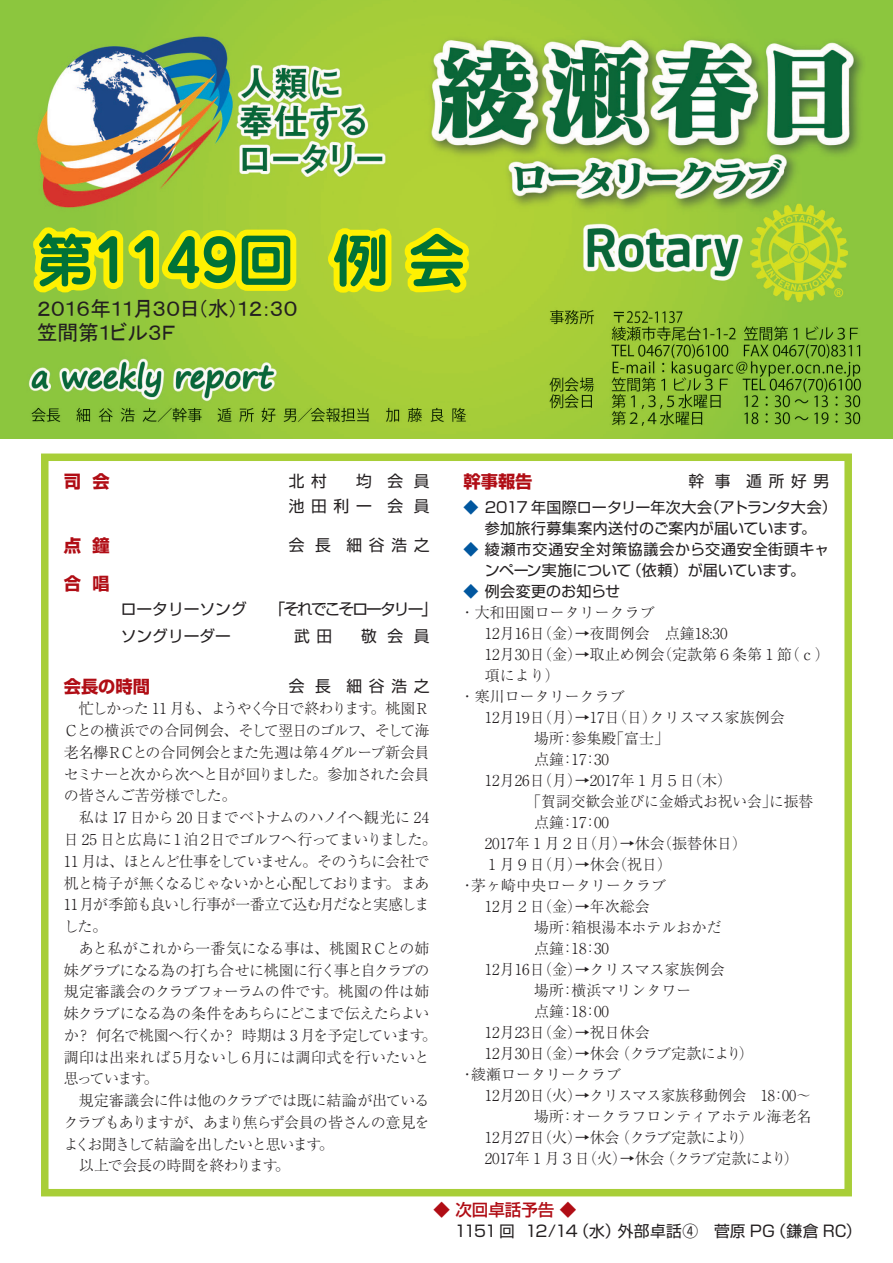
<style>
.page{position:relative;width:893px;height:1263px;background:#fff}
.page>*{position:absolute;margin:0;border:0;box-sizing:border-box;transform-origin:0 0}
.t1{font:700 57px "Jun 501 Pro";color:#007236}
.t2{font:21px "MS P Gothic";letter-spacing:-.055em;color:#231f20}
.t3{font:21px "MS P Gothic";letter-spacing:-.02em;color:#231f20}
.t4{font:700 17.25px "Shin Go Pro";color:#b00d15}
.t5{font:500 16.5px "Shin Go Pro";color:#b00d15}
.t6{font:15.75px "Shin Go Pro";color:#231f20}
.t7{font:15.75px "Shin Go Pro";letter-spacing:-.125em;color:#231f20}
.t8{font:15.75px "Shin Go Pro";letter-spacing:.02em;color:#231f20}
.t9{font:300 15px/21px "Ryumin Pro";letter-spacing:-.01em;color:#231f20}
.t10{font:300 15px/21.8px "Ryumin Pro";letter-spacing:-.04em;color:#231f20}
.t11{font:300 15px/21.8px "Ryumin Pro";letter-spacing:-.055em;color:#231f20}
.t12{font:300 15px "Ryumin Pro";letter-spacing:-.085em;color:#231f20}
.t13{font:300 15px/21.8px "Ryumin Pro";letter-spacing:-.06em;color:#231f20}
.t14{font:15px/21px "Shin Go Pro";letter-spacing:.01em;color:#231f20}
.t15{font:300 15px "Ryumin Pro";letter-spacing:-.035em;color:#231f20}
.t16{font:15px/21px "Shin Go Pro";letter-spacing:.05em;color:#231f20}
.t17{font:300 15px/21.8px "Ryumin Pro";letter-spacing:-.105em;color:#231f20}
.t18{font:300 15px "Ryumin Pro";letter-spacing:-.08em;color:#231f20}
.t19{font:300 15px "Ryumin Pro";letter-spacing:-.07em;color:#231f20}
.t20{font:300 15px "Ryumin Pro";letter-spacing:-.065em;color:#231f20}
.t21{font:15px "Shin Go Pro";letter-spacing:-.015em;color:#231f20}
.t22{font:300 15px "Ryumin Pro";letter-spacing:-.03em;color:#231f20}
.t23{font:15px "Shin Go Pro";letter-spacing:-.04em;color:#231f20}
.t24{font:300 15px "Ryumin Pro";letter-spacing:-.01em;color:#231f20;scale:.95 1}
.s1{color:#01579f}
</style>
<div class="page">
<img style="left:0;top:0;width:893px;height:438px">
<div style="left:41px;top:453px;width:811px;height:743px;border:8px solid #a8ce38"></div>
<svg style="left:25px;top:204px;width:277px;height:94px"></svg>
<svg style="left:318px;top:217px;width:172px;height:82px"></svg>
<p class="t1" style="left:37px;top:215px;width:259px">第1149回</p>
<p class="t2" style="left:37px;top:298px;width:262px">２０１６年１１月３０日水（ (１２：３０</p>
<p class="t3" style="left:37px;top:322px;width:140px">笠間第１ビル３Ｆ</p>
<p class="t1" style="left:332px;top:215px;width:134px">例会</p>
<p class="t4" style="left:64px;top:468px;width:19px">司</p>
<p class="t4" style="left:93px;top:468px;width:19px">会</p>
<p class="t6" style="left:289px;top:468px;width:84px">北村　均</p>
<p class="t6" style="left:387px;top:468px;width:17px">会</p>
<p class="t6" style="left:414px;top:468px;width:17px">員</p>
<p class="t4" style="left:463px;top:468px;width:70px">幹事報告</p>
<p class="t6" style="left:688px;top:468px;width:17px">幹</p>
<p class="t6" style="left:715px;top:468px;width:17px">事</p>
<p class="t6" style="left:746px;top:468px;width:84px">遁所好男</p>
<p class="t4" style="left:64px;top:532px;width:19px">点</p>
<p class="t4" style="left:93px;top:532px;width:19px">鐘</p>
<p class="t6" style="left:387px;top:493px;width:17px">会</p>
<p class="t6" style="left:289px;top:493px;width:84px">池田利一</p>
<p class="t6" style="left:347px;top:532px;width:84px">細谷浩之</p>
<p class="t6" style="left:414px;top:493px;width:17px">員</p>
<p class="t6" style="left:289px;top:532px;width:17px">会</p>
<p class="t6" style="left:315px;top:532px;width:17px">長</p>
<p class="t4" style="left:64px;top:570px;width:19px">合</p>
<p class="t4" style="left:93px;top:570px;width:19px">唱</p>
<p class="t6" style="left:121px;top:596px;width:127px">ロータリーソング</p>
<p class="t7" style="left:270px;top:596px;width:169px">「それでこそロータリー「</p>
<p class="t6" style="left:121px;top:623px;width:112px">ソングリーダー</p>
<p class="t6" style="left:294px;top:623px;width:84px">武田　敬</p>
<p class="t6" style="left:387px;top:623px;width:17px">会</p>
<p class="t6" style="left:414px;top:623px;width:17px">員</p>
<p class="t4" style="left:64px;top:673px;width:88px">会長の時間</p>
<p class="t6" style="left:289px;top:673px;width:17px">会</p>
<p class="t6" style="left:315px;top:673px;width:17px">長</p>
<p class="t6" style="left:347px;top:673px;width:84px">細谷浩之</p>
<p class="t17" style="left:360px;top:697px;width:71px;text-indent:-281px">忙しかった 11 月も、ようやく今日で終わります<br>、そして海</p>
<p class="t9" style="left:370px;top:697px;width:61px">。桃園Ｒ</p>
<p class="t10" style="left:329px;top:718px;width:102px;text-indent:-266px">Ｃとの横浜での合同例会、そして翌日のゴルフ<br>グループ新会員</p>
<p class="t11" style="left:64px;top:740px;width:367px">老名欅ＲＣとの合同例会とまた先週は第４<br>セミナーと次から次へと目が回りました。参加された会員の皆さんご苦労様でした。</p>
<p class="t15" style="left:79px;top:806px;width:352px">私は 17 日から 20 日までベトナムのハノイへ観光に 24</p>
<p class="t11" style="left:64px;top:827px;width:375px">日 25 日と広島に１泊２日でゴルフへ行ってまいりました。</p>
<p class="t12" style="left:64px;top:849px;width:367px">11 月は、ほとんど仕事をしていません。そのうちに会社で</p>
<p class="t9" style="left:385px;top:871px;width:46px">。まあ</p>
<p class="t13" style="left:64px;top:871px;width:367px">机と椅子が無くなるじゃないかと心配しております<br>11月が季節も良いし行事が一番立て込む月だなと実感しました。</p>
<p class="t10" style="left:64px;top:936px;width:367px;text-align:right">あと私がこれから一番気になる事は、桃園ＲＣとの姉妹グラブになる為の打ち合せに桃園に行く事と自クラブの。桃園の件は姉</p>
<p class="t9" style="left:64px;top:980px;width:263px">規定審議会のクラブフォーラムの件です</p>
<p class="t18" style="left:64px;top:1001px;width:367px">妹クラブになる為の条件をあちらにどこまで伝えたらよい</p>
<p class="t9" style="left:422px;top:1023px;width:16px">。</p>
<p class="t22" style="left:76px;top:1023px;width:150px">？何名で桃園へ行くか</p>
<p class="t20" style="left:222px;top:1023px;width:204px">？時期は 3 月を予定しています</p>
<p class="t9" style="left:64px;top:1023px;width:16px">か</p>
<p class="t9" style="left:64px;top:1045px;width:367px">調印は出来れば５月ないし６月には調印式を行いたいと</p>
<p class="t9" style="left:143px;top:1067px;width:16px">。</p>
<p class="t9" style="left:64px;top:1067px;width:84px">思っています</p>
<p class="t9" style="left:79px;top:1089px;width:352px">規定審議会に件は他のクラブでは既に結論が出ている</p>
<p class="t19" style="left:64px;top:1110px;width:367px">クラブもありますが、あまり焦らず会員の皆さんの意見を</p>
<p class="t9" style="left:319px;top:1132px;width:16px">。</p>
<p class="t12" style="left:64px;top:1132px;width:259px">よくお聞きして結論を出したいと思います</p>
<p class="t9" style="left:275px;top:1154px;width:16px">。</p>
<p class="t15" style="left:79px;top:1154px;width:200px">以上で会長の時間を終わります</p>
<p class="t14" style="left:485px;top:495px;width:333px;text-indent:-21px"><span class="s1">◆</span> 2017 年国際ロータリー年次大会<br>参加旅行募集案内送付のご案内が届いています。</p>
<p class="t16" style="left:627px;top:537px;width:204px;text-indent:-163px"><span class="s1">◆</span> 綾瀬市交通安全対策協議会から交通安全街頭キャ（依頼）が届いています。</p>
<p class="t23" style="left:705px;top:495px;width:133px">（アトランタ大会(</p>
<p class="t21" style="left:485px;top:558px;width:148px">ンペーン実施について</p>
<p class="t14" style="left:463px;top:579px;width:158px"><span class="s1">◆</span> 例会変更のお知らせ</p>
<p class="t9" style="left:460px;top:600px;width:196px">・大和田園ロータリークラブ</p>
<p class="t9" style="left:485px;top:621px;width:244px">12月16 （日金）→夜間例会　点鐘18:30</p>
<p class="t9" style="left:657px;top:642px;width:174px">（定款第６条第１（節ｃ(</p>
<p class="t9" style="left:485px;top:642px;width:181px">12月30 （日金）→取止め例会項により(</p>
<p class="t9" style="left:460px;top:684px;width:166px">・寒川ロータリークラブ</p>
<p class="t9" style="left:650px;top:705px;width:136px">クリスマス家族例会</p>
<p class="t9" style="left:485px;top:705px;width:174px">12月19 （日月）→17 （日日）</p>
<p class="t9" style="left:609px;top:726px;width:61px">「富士「</p>
<p class="t9" style="left:571px;top:726px;width:46px">参集殿</p>
<p class="t9" style="left:534px;top:726px;width:31px">場所</p>
<p class="t9" style="left:560px;top:726px;width:16px">：</p>
<p class="t9" style="left:534px;top:747px;width:31px">点鐘</p>
<p class="t9" style="left:485px;top:768px;width:249px">12月26 （日月）→2017年１月５（日木(</p>
<p class="t9" style="left:560px;top:747px;width:50px">：17：30</p>
<p class="t9" style="left:527px;top:789px;width:251px">「賀詞交歓会並びに金婚式お祝い会」</p>
<p class="t9" style="left:560px;top:810px;width:50px">：17：00</p>
<p class="t9" style="left:769px;top:789px;width:46px">に振替</p>
<p class="t9" style="left:534px;top:810px;width:31px">点鐘</p>
<p class="t9" style="left:485px;top:831px;width:181px">2017年１月２（日月）→休会</p>
<p class="t9" style="left:612px;top:852px;width:61px">（祝日(</p>
<p class="t9" style="left:657px;top:831px;width:91px">（振替休日(</p>
<p class="t9" style="left:485px;top:852px;width:136px">１月９（日月）→休会</p>
<p class="t9" style="left:471px;top:873px;width:196px">茅ヶ崎中央ロータリークラブ</p>
<p class="t9" style="left:460px;top:873px;width:16px">・</p>
<p class="t9" style="left:485px;top:894px;width:166px">12月２（日金）→年次総会</p>
<p class="t9" style="left:571px;top:915px;width:151px">箱根湯本ホテルおかだ</p>
<p class="t9" style="left:534px;top:915px;width:31px">場所</p>
<p class="t9" style="left:560px;top:915px;width:16px">：</p>
<p class="t9" style="left:534px;top:936px;width:31px">点鐘</p>
<p class="t9" style="left:485px;top:957px;width:241px">12月16 （日金）→クリスマス家族例会</p>
<p class="t9" style="left:571px;top:978px;width:121px">横浜マリンタワー</p>
<p class="t9" style="left:560px;top:936px;width:50px">：18：30</p>
<p class="t9" style="left:534px;top:978px;width:31px">場所</p>
<p class="t9" style="left:560px;top:978px;width:16px">：</p>
<p class="t9" style="left:534px;top:999px;width:31px">点鐘</p>
<p class="t9" style="left:485px;top:1020px;width:166px">12月23 （日金）→祝日休会</p>
<p class="t9" style="left:560px;top:999px;width:50px">：18：00</p>
<p class="t9" style="left:485px;top:1041px;width:136px">12月30 （日金）→休会</p>
<p class="t9" style="left:471px;top:1062px;width:151px">綾瀬ロータリークラブ</p>
<p class="t12" style="left:615px;top:1041px;width:128px">（クラブ定款により</p>
<p class="t9" style="left:739px;top:1041px;width:16px">(</p>
<p class="t9" style="left:460px;top:1062px;width:16px">・</p>
<p class="t9" style="left:485px;top:1083px;width:263px">12月20 （日火）→クリスマス家族移動例会</p>
<p class="t9" style="left:571px;top:1104px;width:241px">オークラフロンティアホテル海老名</p>
<p class="t24" style="left:761px;top:1083px;width:54px">18：00~</p>
<p class="t9" style="left:534px;top:1104px;width:31px">場所</p>
<p class="t9" style="left:560px;top:1104px;width:16px">：</p>
<p class="t9" style="left:485px;top:1125px;width:136px">12月27 （日火）→休会</p>
<p class="t12" style="left:615px;top:1125px;width:128px">（クラブ定款により</p>
<p class="t9" style="left:739px;top:1125px;width:16px">(</p>
<p class="t9" style="left:485px;top:1146px;width:181px">2017年１月３（日火）→休会</p>
<p class="t12" style="left:660px;top:1146px;width:128px">（クラブ定款により</p>
<p class="t9" style="left:784px;top:1146px;width:16px">(</p>
<p class="t5" style="left:433px;top:1196px;width:144px">◆ 次回卓話予告 ◆</p>
<p class="t6" style="left:455px;top:1218px;width:62px">1151 回</p>
<p class="t6" style="left:573px;top:1218px;width:48px">（水）</p>
<p class="t8" style="left:618px;top:1218px;width:159px">外部卓話④　菅原 PG</p>
<p class="t6" style="left:770px;top:1218px;width:93px">（鎌倉 RC(</p>
<p class="t6" style="left:525px;top:1218px;width:54px">12/14</p>
</div>
